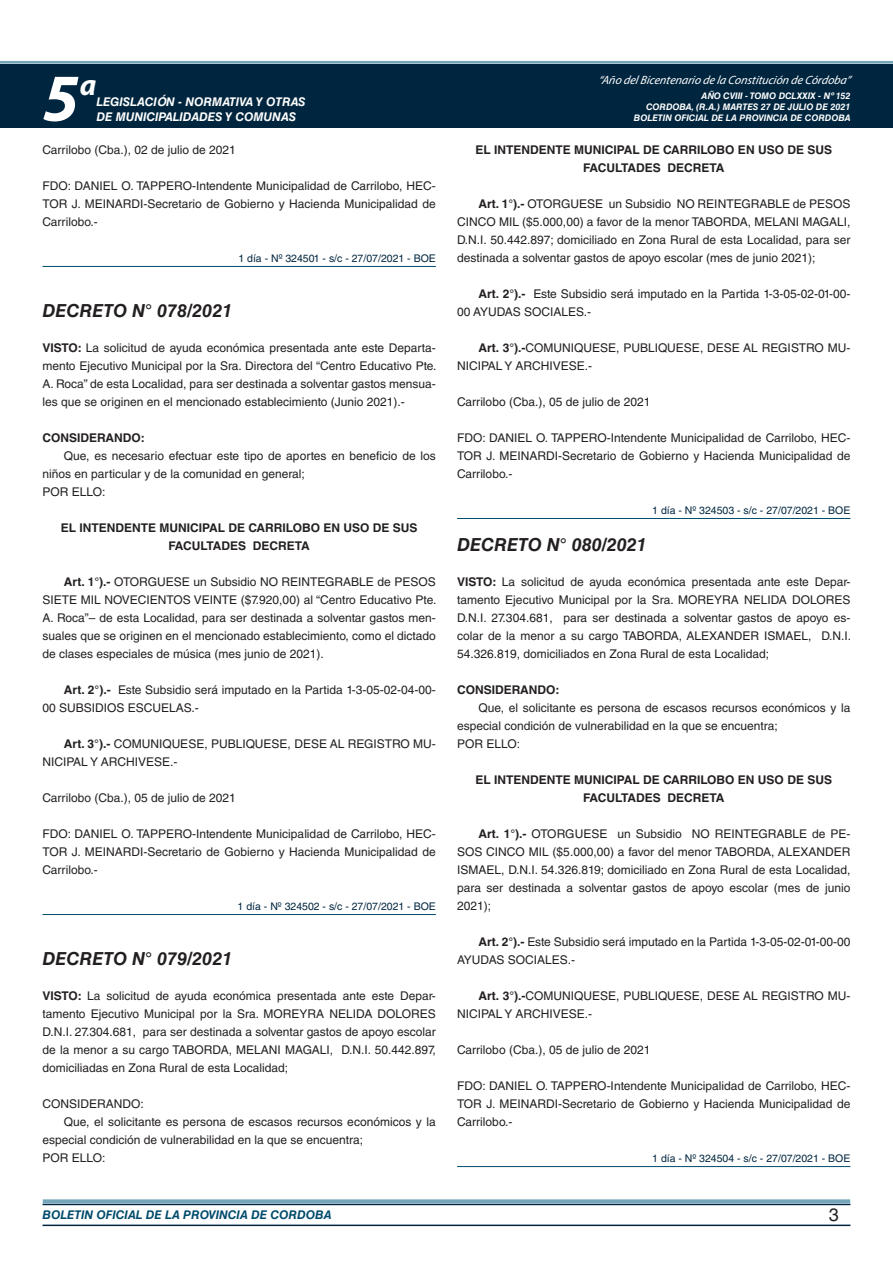
<style>
.page{position:relative;width:893px;height:1263px;background:#fff}
.page>*{position:absolute;margin:0;border:0;box-sizing:border-box;transform-origin:0 0}
.t1{font:italic 700 67.5px "Myriad Pro";color:#fff}
.t2{font:italic 700 30px "Myriad Pro";color:#fff}
.t3{font:italic 700 18px "Helvetica LT Std";color:#231f20}
.t4{font:18px "Helvetica LT Std";color:#231f20}
.t5{font:12px/18px "Helvetica LT Std";color:#231f20;text-align:justify}
.t6{font:700 12px "Helvetica LT Std";color:#231f20}
.t7{font:italic 700 12px "Helvetica LT Std";color:#fff}
.t8{font:italic 12px "Myriad Pro";color:#fff}
.t9{font:italic 700 12px "Helvetica LT Std";color:#004b6c}
.t10{font:10.5px "Helvetica LT Std";color:#00263f}
.t11{font:italic 700 9px/10.8px "Helvetica LT Std";color:#fff;text-align:right}
.s1{font-weight:700}
</style>
<div class="page">
<div style="left:0;top:61px;width:893px;height:6px;background:#fff;opacity:.75"></div>
<div style="left:0;top:64px;width:893px;height:64px;background:#00263f"></div>
<hr style="left:43px;top:1224px;width:807px;height:2px;background:#00263f">
<div style="left:42px;top:1198px;width:809px;height:8px;background:#fff;opacity:.75"></div>
<hr style="left:43px;top:266px;width:393px;height:1px;background:#004b6c">
<hr style="left:43px;top:914px;width:393px;height:1px;background:#004b6c">
<hr style="left:457px;top:518px;width:393px;height:1px;background:#004b6c">
<hr style="left:457px;top:1166px;width:393px;height:1px;background:#004b6c">
<h1 class="t1" style="left:43px;top:54px;width:38px">5</h1>
<h2 class="t2" style="left:80px;top:66px;width:18px">a</h2>
<p class="t7" style="left:96px;top:95px;width:211px">LEGISLACIÓN - NORMATIVA Y OTRAS</p>
<p class="t7" style="left:96px;top:109px;width:201px">DE MUNICIPALIDADES Y COMUNAS</p>
<p class="t5" style="left:43px;top:141px;width:195px">Carrilobo (Cba.), 02 de julio de 2021</p>
<p class="t5" style="left:43px;top:177px;width:395px">FDO: DANIEL O. TAPPERO-Intendente Municipalidad de Carrilobo, HEC-TOR J. MEINARDI-Secretario de Gobierno y Hacienda Municipalidad de Carrilobo.-</p>
<p class="t10" style="left:238px;top:252px;width:199px">1 día - Nº 324501 - s/c - 27/07/2021 - BOE</p>
<h3 class="t3" style="left:43px;top:300px;width:191px">DECRETO N° 078/2021</h3>
<p class="t5" style="left:43px;top:339px;width:396px"><span class="s1">VISTO:</span> La solicitud de ayuda económica presentada ante este Departa&shy;mento Ejecutivo Municipal por la Sra. Directora del “Centro Educativo Pte.<br>A. Roca” de esta Localidad, para ser destinada a solventar gastos mensua&shy;les que se originen en el mencionado establecimiento (Junio 2021).-</p>
<p class="t6" style="left:43px;top:430px;width:104px">CONSIDERANDO:</p>
<p class="t5" style="left:43px;top:447px;width:395px;text-align:left;text-indent:21px">Que, es necesario efectuar este tipo de aportes en beneficio de los niños en particular y de la comunidad en general;<br>POR ELLO:</p>
<p class="t6" style="left:61px;top:520px;width:292px">EL INTENDENTE MUNICIPAL DE CARRILOBO EN USO</p>
<p class="t6" style="left:373px;top:520px;width:29px">DE SUS</p>
<p class="t6" style="left:169px;top:538px;width:16px">FACULTADES</p>
<p class="t6" style="left:253px;top:538px;width:58px">DECRETA</p>
<p class="t5" style="left:43px;top:573px;width:396px;text-indent:21px"><span class="s1">ART. 1°).-</span> OTORGUESE un Subsidio NO REINTEGRABLE de PESOS SIETE MIL NOVECIENTOS VEINTE ($7.920,00) al “Centro Educativo Pte.<br>A. Roca”– de esta Localidad, para ser destinada a solventar gastos men&shy;suales que se originen en el mencionado establecimiento, como el dictado de clases especiales de música (mes junio de 2021).</p>
<p class="t5" style="left:43px;top:681px;width:395px;text-indent:21px"><span class="s1">ART. 2°).-</span> Este Subsidio será imputado en la Partida 1-3-05-02-04-00-<br>00 SUBSIDIOS ESCUELAS.-</p>
<p class="t5" style="left:43px;top:735px;width:395px;text-indent:21px"><span class="s1">ART. 3°).-</span> COMUNIQUESE, PUBLIQUESE, DESE AL REGISTRO MU-<br>NICIPAL Y ARCHIVESE.-</p>
<p class="t5" style="left:43px;top:789px;width:195px">Carrilobo (Cba.), 05 de julio de 2021</p>
<p class="t5" style="left:43px;top:825px;width:395px">FDO: DANIEL O. TAPPERO-Intendente Municipalidad de Carrilobo, HEC-TOR J. MEINARDI-Secretario de Gobierno y Hacienda Municipalidad de Carrilobo.-</p>
<p class="t10" style="left:238px;top:900px;width:200px">1 día - Nº 324502 - s/c - 27/07/2021 - BOE</p>
<h3 class="t3" style="left:43px;top:948px;width:191px">DECRETO N° 079/2021</h3>
<p class="t5" style="left:43px;top:987px;width:395px"><span class="s1">VISTO:</span> La solicitud de ayuda económica presentada ante este Depar&shy;tamento Ejecutivo Municipal por la Sra. MOREYRA NELIDA DOLORES D.N.I. 27.304.681, para ser destinada a solventar gastos de apoyo escolar de la menor a su cargo TABORDA, MELANI MAGALI, D.N.I. 50.442.897, domiciliadas en Zona Rural de esta Localidad;</p>
<p class="t5" style="left:43px;top:1095px;width:103px">CONSIDERANDO:</p>
<p class="t5" style="left:64px;top:1113px;width:374px">Que, el solicitante es persona de escasos recursos económicos y la</p>
<p class="t5" style="left:43px;top:1131px;width:322px">especial condición de vulnerabilidad en la que se encuentra;</p>
<p class="t5" style="left:43px;top:1149px;width:64px">POR ELLO:</p>
<p class="t8" style="left:598px;top:72px;width:254px">“Año delBicentenario de la Constitución de Córdoba”</p>
<p class="t11" style="left:634px;top:91px;width:218px">AÑO CVIII - TOMO DCLXXIX - Nº 152<br>CORDOBA, (R.A.) MARTES 27 DE JULIO DE 2021<br>BOLETIN OFICIAL DE LA PROVINCIA DE CORDOBA</p>
<p class="t6" style="left:476px;top:142px;width:292px">EL INTENDENTE MUNICIPAL DE CARRILOBO EN USO</p>
<p class="t6" style="left:787px;top:142px;width:29px">DE SUS</p>
<p class="t6" style="left:583px;top:160px;width:16px">FACULTADES</p>
<p class="t6" style="left:667px;top:160px;width:58px">DECRETA</p>
<p class="t5" style="left:457px;top:195px;width:395px;text-indent:21px"><span class="s1">ART. 1°).-</span> OTORGUESE un Subsidio NO REINTEGRABLE de PESOS CINCO MIL ($5.000,00) a favor de la menor TABORDA, MELANI MAGALI, D.N.I. 50.442.897; domiciliado en Zona Rural de esta Localidad, para ser destinada a solventar gastos de apoyo escolar (mes de junio 2021);</p>
<p class="t5" style="left:457px;top:285px;width:395px;text-indent:21px"><span class="s1">ART. 2°).-</span> Este Subsidio será imputado en la Partida 1-3-05-02-01-00-<br>00 AYUDAS SOCIALES.-</p>
<p class="t5" style="left:457px;top:339px;width:395px;text-indent:21px"><span class="s1">ART. 3°).-</span>COMUNIQUESE, PUBLIQUESE, DESE AL REGISTRO MU-<br>NICIPAL Y ARCHIVESE.-</p>
<p class="t5" style="left:457px;top:393px;width:195px">Carrilobo (Cba.), 05 de julio de 2021</p>
<p class="t5" style="left:457px;top:429px;width:395px">FDO: DANIEL O. TAPPERO-Intendente Municipalidad de Carrilobo, HEC-TOR J. MEINARDI-Secretario de Gobierno y Hacienda Municipalidad de Carrilobo.-</p>
<p class="t10" style="left:652px;top:504px;width:200px">1 día - Nº 324503 - s/c - 27/07/2021 - BOE</p>
<h3 class="t3" style="left:457px;top:534px;width:191px">DECRETO N° 080/2021</h3>
<p class="t5" style="left:457px;top:573px;width:396px"><span class="s1">VISTO:</span> La solicitud de ayuda económica presentada ante este Depar&shy;tamento Ejecutivo Municipal por la Sra. MOREYRA NELIDA DOLORES D.N.I. 27.304.681, para ser destinada a solventar gastos de apoyo es&shy;colar de la menor a su cargo TABORDA, ALEXANDER ISMAEL, D.N.I.<br>54.326.819, domiciliados en Zona Rural de esta Localidad;</p>
<p class="t6" style="left:457px;top:682px;width:104px">CONSIDERANDO:</p>
<p class="t5" style="left:457px;top:699px;width:395px;text-align:left;text-indent:21px">Que, el solicitante es persona de escasos recursos económicos y la especial condición de vulnerabilidad en la que se encuentra;<br>POR ELLO:</p>
<p class="t6" style="left:476px;top:772px;width:292px">EL INTENDENTE MUNICIPAL DE CARRILOBO EN USO</p>
<p class="t6" style="left:787px;top:772px;width:29px">DE SUS</p>
<p class="t6" style="left:583px;top:790px;width:16px">FACULTADES</p>
<p class="t6" style="left:667px;top:790px;width:58px">DECRETA</p>
<p class="t5" style="left:457px;top:825px;width:395px;text-indent:21px"><span class="s1">ART. 1°).-</span> OTORGUESE un Subsidio NO REINTEGRABLE de PE-SOS CINCO MIL ($5.000,00) a favor del menor TABORDA, ALEXANDER ISMAEL, D.N.I. 54.326.819; domiciliado en Zona Rural de esta Localidad, para ser destinada a solventar gastos de apoyo escolar (mes de junio 2021);</p>
<p class="t5" style="left:457px;top:933px;width:395px;text-indent:21px"><span class="s1">ART. 2°).-</span> Este Subsidio será imputado en la Partida 1-3-05-02-01-00-00<br>AYUDAS SOCIALES.-</p>
<p class="t5" style="left:457px;top:987px;width:395px;text-indent:21px"><span class="s1">ART. 3°).-</span>COMUNIQUESE, PUBLIQUESE, DESE AL REGISTRO MU-<br>NICIPAL Y ARCHIVESE.-</p>
<p class="t5" style="left:457px;top:1041px;width:195px">Carrilobo (Cba.), 05 de julio de 2021</p>
<p class="t5" style="left:457px;top:1077px;width:395px">FDO: DANIEL O. TAPPERO-Intendente Municipalidad de Carrilobo, HEC-TOR J. MEINARDI-Secretario de Gobierno y Hacienda Municipalidad de Carrilobo.-</p>
<p class="t10" style="left:652px;top:1152px;width:200px">1 día - Nº 324504 - s/c - 27/07/2021 - BOE</p>
<p class="t9" style="left:43px;top:1208px;width:290px">BOLETIN OFICIAL DE LA PROVINCIA DE CORDOBA</p>
<h3 class="t4" style="left:829px;top:1204px;width:12px">3</h3>
</div>
